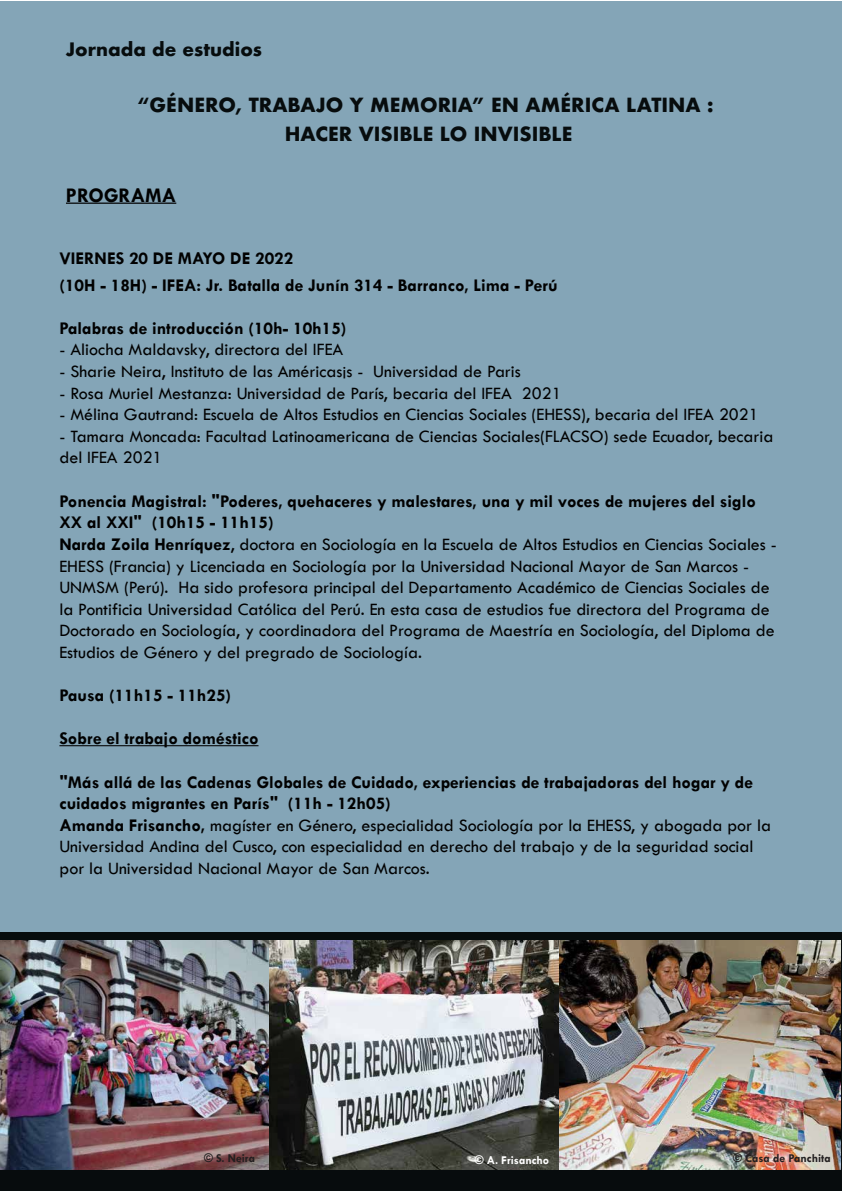
<style>
.page{position:relative;width:842px;height:1191px;background:#fff}
.page>*{position:absolute;margin:0;border:0;box-sizing:border-box;transform-origin:0 0}
.t1{font:700 21px "Tw Cen";color:#010101}
.t2{font:700 19px/28.8px "Futura";color:#070c0d;text-align:center}
.t3{font:18px/21.6px "Tw Cen";color:#010101}
.t4{font:700 18px/26.6px "Tw Cen";color:#010101}
.t5{font:700 18px "Futura";color:#070c0d}
.t6{font:700 12px "Tw Cen";color:#231f20}
.t7{font:700 12px "Tw Cen";color:#fff}
.s1{font-weight:700}
</style>
<div class="page">
<div style="left:0;top:1px;width:842px;height:1190px;background:#84a5b7"></div>
<hr style="left:66px;top:202px;width:110px;height:2px;background:#010101">
<hr style="left:59px;top:745px;width:199px;height:1px;background:#010101">
<div style="left:0;top:932px;width:842px;height:259px;background:#070c0d"></div>
<img style="left:0;top:940px;width:270px;height:229px">
<img style="left:558px;top:940px;width:282px;height:229px">
<img style="left:270px;top:940px;width:288px;height:229px">
<p class="t5" style="left:66px;top:36px;width:198px">Jornada de estudios</p>
<p class="t2" style="left:137px;top:91px;width:578px">“GÉNERO, TRABAJO Y MEMORIA” EN AMÉRICA LATINA :<br>HACER VISIBLE LO INVISIBLE</p>
<p class="t1" style="left:66px;top:182px;width:112px">PROGRAMA</p>
<p class="t4" style="left:59px;top:244px;width:500px">VIERNES 20 DE MAYO DE 2022<br>(10H - 18H) - IFEA: Jr. Batalla de Junín 314 - Barranco, Lima - Perú</p>
<p class="t4" style="left:59px;top:314px;width:289px">Palabras de introducción (10h- 10h15)</p>
<p class="t3" style="left:59px;top:339px;width:286px">- Aliocha Maldavsky, directora del IFEA</p>
<p class="t3" style="left:59px;top:360px;width:463px">- Sharie Neira, Instituto de las Américas¡s - Universidad de Paris</p>
<p class="t3" style="left:59px;top:382px;width:504px">- Rosa Muriel Mestanza: Universidad de París, becaria del IFEA 2021</p>
<p class="t3" style="left:59px;top:404px;width:701px">- Mélina Gautrand: Escuela de Altos Estudios en Ciencias Sociales (EHESS), becaria del IFEA 2021</p>
<p class="t3" style="left:59px;top:425px;width:715px">- Tamara Moncada: Facultad Latinoamericana de Ciencias Sociales(FLACSO) sede Ecuador, becaria del IFEA 2021</p>
<p class="t3" style="left:59px;top:490px;width:719px"><span class="s1">Ponencia Magistral: "Poderes, quehaceres y malestares, una y mil voces de mujeres del siglo XX al XXI" (10h15 - 11h15)<br>Narda Zoila Henríquez</span>, doctora en Sociología en la Escuela de Altos Estudios en Ciencias Sociales - EHESS (Francia) y Licenciada en Sociología por la Universidad Nacional Mayor de San Marcos - UNMSM (Perú). Ha sido profesora principal del Departamento Académico de Ciencias Sociales de la Pontificia Universidad Católica del Perú. En esta casa de estudios fue directora del Programa de Doctorado en Sociología, y coordinadora del Programa de Maestría en Sociología, del Diploma de Estudios de Género y del pregrado de Sociología.</p>
<p class="t4" style="left:59px;top:681px;width:173px">Pausa (11h15 - 11h25)</p>
<p class="t4" style="left:59px;top:725px;width:201px">Sobre el trabajo doméstico</p>
<p class="t3" style="left:59px;top:771px;width:713px"><span class="s1">"Más allá de las Cadenas Globales de Cuidado, experiencias de trabajadoras del hogar y de cuidados migrantes en París" (11h - 12h05)<br>Amanda Frisancho,</span> magíster en Género, especialidad Sociología por la EHESS, y abogada por la Universidad Andina del Cusco, con especialidad en derecho del trabajo y de la seguridad social por la Universidad Nacional Mayor de San Marcos.</p>
<p class="t6" style="left:204px;top:1150px;width:53px">© S. Neira</p>
<p class="t7" style="left:475px;top:1152px;width:76px">© A. Frisancho</p>
<p class="t6" style="left:733px;top:1150px;width:99px">© Casa de Panchita</p>
</div>
